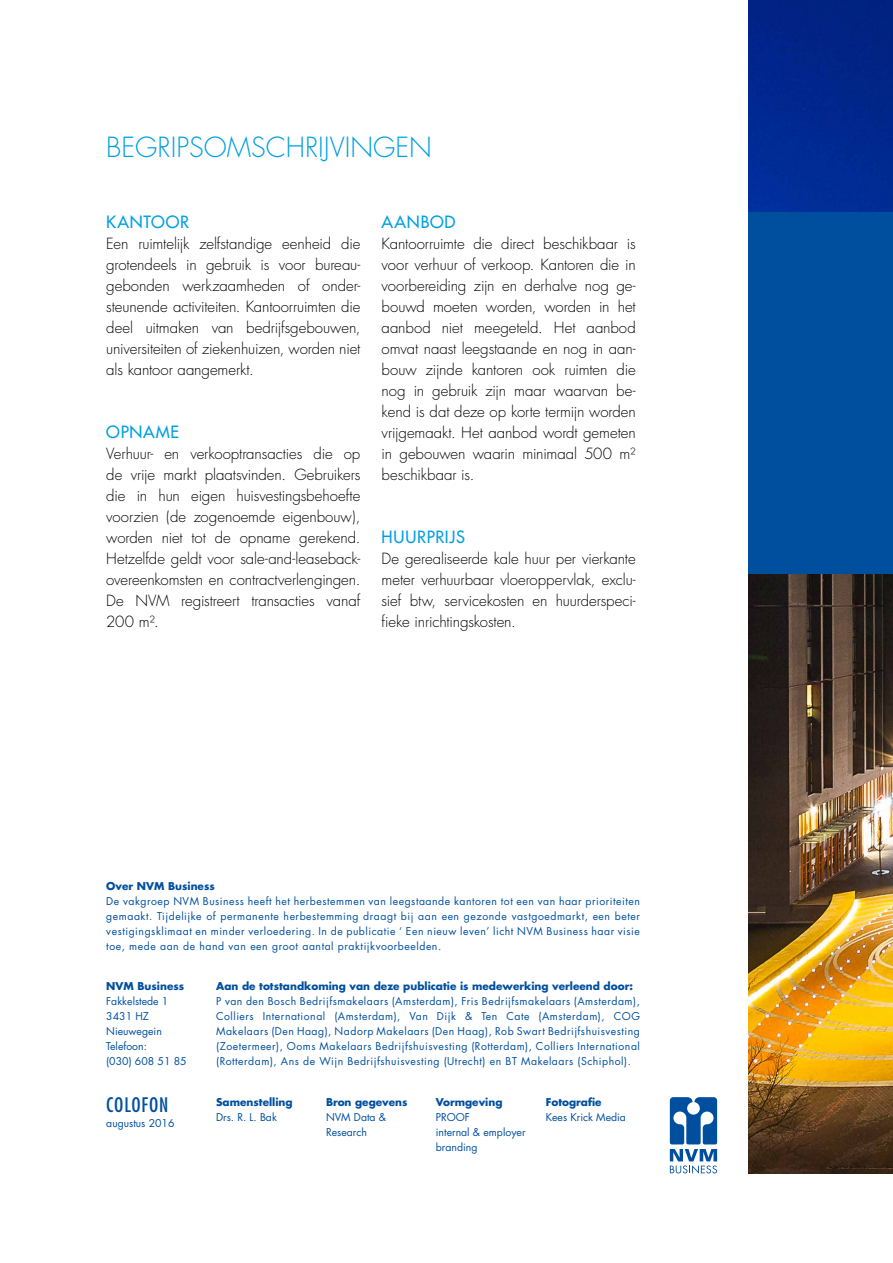
<style>
.page{position:relative;width:893px;height:1263px;background:#fff}
.page>*{position:absolute;margin:0;border:0;box-sizing:border-box;transform-origin:0 0}
.t1{font:300 27px "Futura";color:#009fe3}
.t2{font:condensed 19.5px "Futura";letter-spacing:.04em;color:#004f9f}
.t3{font:16.5px "Futura";letter-spacing:.045em;color:#009fe3}
.t4{font:300 15px/21px "Futura";letter-spacing:-.005em;color:#000;text-align:justify}
.t5{font:10.5px/15px "Futura";color:#004f9f}
.t6{font:700 10.5px "Futura";color:#004f9f}
</style>
<div class="page">
<img style="left:748px;top:0;width:145px;height:1173px">
<div style="left:748px;top:213px;width:145px;height:361px;background:#004f9f"></div>
<svg style="left:670px;top:1097px;width:47px;height:77px"></svg>
<h1 class="t1" style="left:106px;top:131px;width:327px">BEGRIPSOMSCHRIJVINGEN</h1>
<p class="t3" style="left:106px;top:211px;width:84px">KANTOOR</p>
<p class="t4" style="left:106px;top:234px;width:256px">Een ruimtelijk zelfstandige eenheid die grotendeels in gebruik is voor bureau&shy;gebonden werkzaamheden of onder&shy;steunende activiteiten. Kantoorruimten die deel uitmaken van bedrijfsgebouwen, universiteiten of ziekenhuizen, worden niet als kantoor aangemerkt.</p>
<p class="t3" style="left:106px;top:421px;width:74px">OPNAME</p>
<p class="t4" style="left:106px;top:444px;width:256px">Verhuur- en verkooptransacties die op de vrije markt plaatsvinden. Gebruikers die in hun eigen huisvestingsbehoefte voorzien (de zogenoemde eigenbouw), worden niet tot de opname gerekend.<br>Hetzelfde geldt voor sale-and-leaseback&shy;overeenkomsten en contractverlengingen.<br>De NVM registreert transacties vanaf 200 m².</p>
<p class="t3" style="left:382px;top:211px;width:75px">AANBOD</p>
<p class="t4" style="left:382px;top:234px;width:256px">Kantoorruimte die direct beschikbaar is voor verhuur of verkoop. Kantoren die in voorbereiding zijn en derhalve nog ge&shy;bouwd moeten worden, worden in het aanbod niet meegeteld. Het aanbod omvat naast leegstaande en nog in aan&shy;bouw zijnde kantoren ook ruimten die nog in gebruik zijn maar waarvan be&shy;kend is dat deze op korte termijn worden vrijgemaakt. Het aanbod wordt gemeten in gebouwen waarin minimaal 500 m² beschikbaar is.</p>
<p class="t3" style="left:382px;top:526px;width:85px">HUURPRIJS</p>
<p class="t4" style="left:382px;top:549px;width:256px">De gerealiseerde kale huur per vierkante meter verhuurbaar vloeroppervlak, exclu&shy;sief btw, servicekosten en huurderspeci&shy;fieke inrichtingskosten.</p>
<p class="t6" style="left:106px;top:879px;width:110px">Over NVM Business</p>
<p class="t5" style="left:106px;top:894px;width:535px;text-align:justify">De vakgroep NVM Business heeft het herbestemmen van leegstaande kantoren tot een van haar prioriteiten gemaakt. Tijdelijke of permanente herbestemming draagt bij aan een gezonde vastgoedmarkt, een beter vestigingsklimaat en minder verloedering. In de publicatie ‘ Een nieuw leven’ licht NVM Business haar visie toe, mede aan de hand van een groot aantal praktijkvoorbeelden.</p>
<p class="t6" style="left:106px;top:979px;width:79px">NVM Business</p>
<p class="t5" style="left:106px;top:994px;width:82px">Fakkelstede 1<br>3431 HZ<br>Nieuwegein<br>Telefoon:<br>(030) 608 51 85</p>
<p class="t6" style="left:216px;top:979px;width:418px">Aan de totstandkoming van deze publicatie is medewerking verleend door:</p>
<p class="t5" style="left:216px;top:994px;width:425px;text-align:justify">P van den Bosch Bedrijfsmakelaars (Amsterdam), Fris Bedrijfsmakelaars (Amsterdam), Colliers International (Amsterdam), Van Dijk &amp; Ten Cate (Amsterdam), COG Makelaars (Den Haag), Nadorp Makelaars (Den Haag), Rob Swart Bedrijfshuisvesting (Zoetermeer), Ooms Makelaars Bedrijfshuisvesting (Rotterdam), Colliers International (Rotterdam), Ans de Wijn Bedrijfshuisvesting (Utrecht) en BT Makelaars (Schiphol).</p>
<h2 class="t2" style="left:106px;top:1093px;width:64px">COLOFON</h2>
<p class="t5" style="left:106px;top:1116px;width:70px">augustus 2016</p>
<p class="t6" style="left:216px;top:1094px;width:78px">Samenstelling</p>
<p class="t5" style="left:216px;top:1109px;width:62px">Drs. R. L. Bak</p>
<p class="t6" style="left:326px;top:1094px;width:83px">Bron gegevens</p>
<p class="t5" style="left:326px;top:1109px;width:62px">NVM Data &amp;<br>Research</p>
<p class="t6" style="left:436px;top:1094px;width:68px">Vormgeving</p>
<p class="t5" style="left:436px;top:1109px;width:91px">PROOF<br>internal &amp; employer branding</p>
<p class="t6" style="left:546px;top:1094px;width:57px">Fotografie</p>
<p class="t5" style="left:546px;top:1109px;width:82px">Kees Krick Media</p>
</div>
